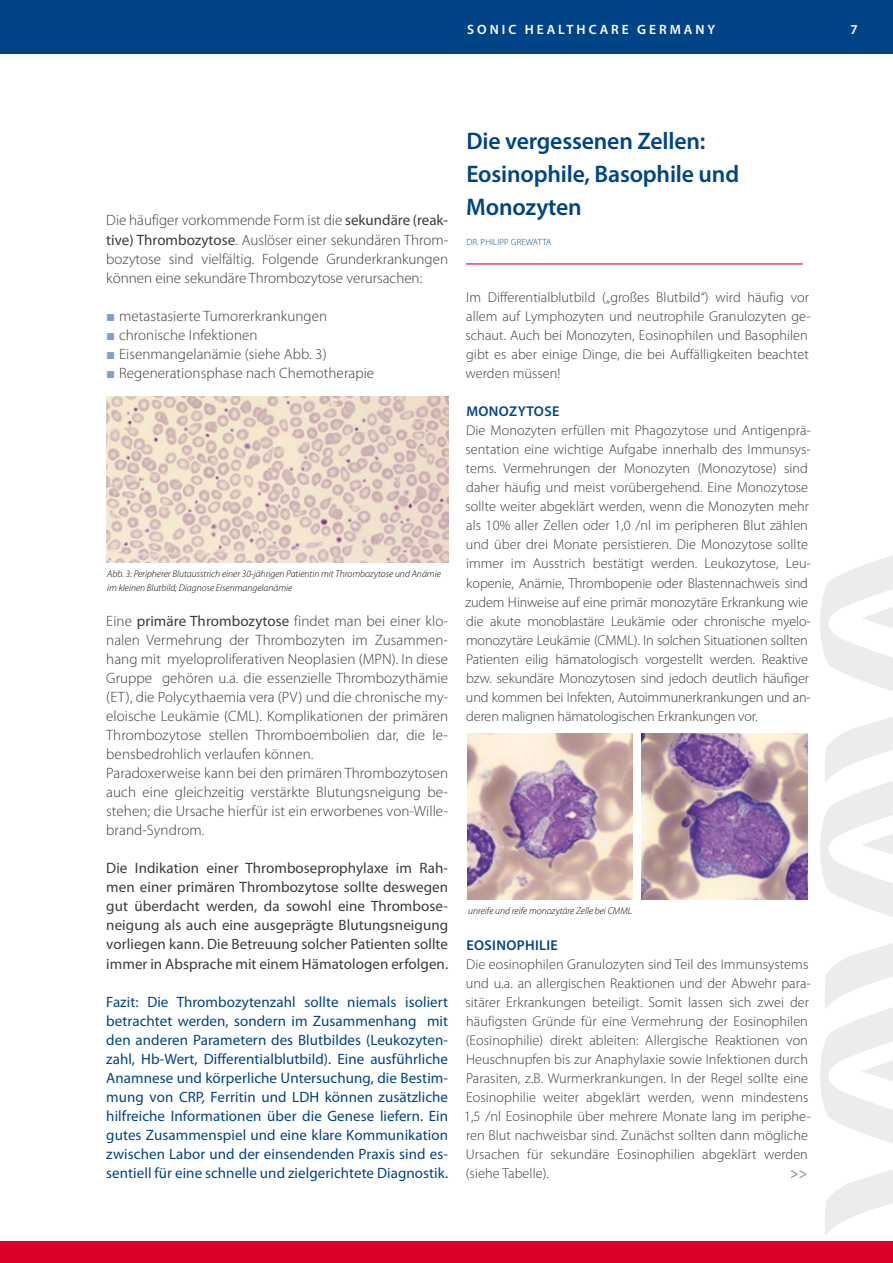
<style>
.page{position:relative;width:893px;height:1263px;background:#fff}
.page>*{position:absolute;margin:0;border:0;box-sizing:border-box;transform-origin:0 0}
.t1{font:600 24px/33px "Myriad Pro";letter-spacing:-.01em;color:#004487}
.t2{font:300 15px/19px "Myriad Pro";letter-spacing:.005em;color:#3b3b3a;text-align:justify}
.t3{font:15px/19px "Myriad Pro";letter-spacing:.005em;color:#004487;text-align:justify}
.t4{font:15px/19px "Myriad Pro";letter-spacing:.005em;color:#3b3b3a;text-align:justify}
.t5{font:300 14.25px/19px "Myriad Pro";letter-spacing:.005em;color:#3b3b3a}
.t6{font:600 14.25px "Myriad Pro";letter-spacing:.025em;color:#004487}
.t7{font:600 13.5px "Myriad Pro";letter-spacing:.22em;color:#fff}
.t8{font:italic 300 9.75px/13.5px "Myriad Pro";color:#000}
.t9{font:300 9px "Myriad Pro";letter-spacing:.02em;color:#004487}
.s1{font-weight:400}
.s2{font-family:"Arial";font-weight:400;color:#80a0ca}
</style>
<div class="page">
<div style="left:0;top:1242px;width:893px;height:21px;background:#dd0029"></div>
<div style="left:0;top:0;width:893px;height:53px;background:#004487"></div>
<img style="left:106px;top:396px;width:342px;height:166px">
<hr style="left:466px;top:263px;width:337px;height:1px;background:#dd0029">
<img style="left:467px;top:733px;width:166px;height:166px">
<img style="left:641px;top:733px;width:166px;height:166px">
<p class="t7" style="left:467px;top:21px;width:249px">SONIC HEALTHCARE GERMANY</p>
<p class="t7" style="left:850px;top:21px;width:9px">7</p>
<p class="t2" style="left:106px;top:211px;width:343px">Die häufiger vorkommende Form ist die <span class="s1">sekundäre (reak&shy;tive) Thrombozytose</span>. Auslöser einer sekundären Throm&shy;bozytose sind vielfältig. Folgende Grunderkrankungen können eine sekundäre Thrombozytose verursachen:</p>
<p class="t2" style="left:106px;top:306px;width:222px"><span class="s2">■</span> metastasierte Tumorerkrankungen</p>
<p class="t2" style="left:106px;top:325px;width:153px"><span class="s2">■</span> chronische Infektionen</p>
<p class="t2" style="left:106px;top:345px;width:222px"><span class="s2">■</span> Eisenmangelanämie (siehe Abb. 3)</p>
<p class="t2" style="left:106px;top:364px;width:269px"><span class="s2">■</span> Regenerationsphase nach Chemotherapie</p>
<p class="t8" style="left:107px;top:568px;width:335px">Abb. 3: Peripherer Blutausstrich einer 30-jährigen Patientin mit Thrombozytose und Anämie im kleinen Blutbild; Diagnose Eisenmangelanämie</p>
<p class="t2" style="left:106px;top:611px;width:343px;text-align:left">Eine <span class="s1">primäre Thrombozytose</span> findet man bei einer klo&shy;nalen Vermehrung der Thrombozyten im Zusammen&shy;hang mit myeloproliferativen Neoplasien (MPN). In diese Gruppe gehören u.a. die essenzielle Thrombozythämie (ET), die Polycythaemia vera (PV) und die chronische my&shy;eloische Leukämie (CML). Komplikationen der primären Thrombozytose stellen Thromboembolien dar, die le&shy;bensbedrohlich verlaufen können.<br>Paradoxerweise kann bei den primären Thrombozytosen auch eine gleichzeitig verstärkte Blutungsneigung be&shy;stehen; die Ursache hierfür ist ein erworbenes von-Wille&shy;brand-Syndrom.</p>
<p class="t4" style="left:106px;top:859px;width:343px">Die Indikation einer Thromboseprophylaxe im Rah&shy;men einer primären Thrombozytose sollte deswegen gut überdacht werden, da sowohl eine Thrombose&shy;neigung als auch eine ausgeprägte Blutungsneigung vorliegen kann. Die Betreuung solcher Patienten sollte immer in Absprache mit einem Hämatologen erfolgen.</p>
<p class="t3" style="left:106px;top:992px;width:343px">Fazit: Die Thrombozytenzahl sollte niemals isoliert betrachtet werden, sondern im Zusammenhang mit den anderen Parametern des Blutbildes (Leukozyten&shy;zahl, Hb-Wert, Differentialblutbild). Eine ausführliche Anamnese und körperliche Untersuchung, die Bestim&shy;mung von CRP, Ferritin und LDH können zusätzliche hilfreiche Informationen über die Genese liefern. Ein gutes Zusammenspiel und eine klare Kommunikation zwischen Labor und der einsendenden Praxis sind es&shy;sentiell für eine schnelle und zielgerichtete Diagnostik.</p>
<h1 class="t1" style="left:466px;top:124px;width:274px">Die vergessenen Zellen:<br>Eosinophile, Basophile und<br>Monozyten</h1>
<p class="t9" style="left:466px;top:237px;width:87px">DR. PHILIPP GREWATTA</p>
<p class="t5" style="left:465px;top:288px;width:347px">Im Differentialblutbild („großes Blutbild“) wird häufig vor allem auf Lymphozyten und neutrophile Granulozyten ge&shy;schaut. Auch bei Monozyten, Eosinophilen und Basophilen gibt es aber einige Dinge, die bei Auffälligkeiten beachtet werden müssen!</p>
<p class="t6" style="left:466px;top:402px;width:95px">MONOZYTOSE</p>
<p class="t5" style="left:465px;top:421px;width:347px">Die Monozyten erfüllen mit Phagozytose und Antigenprä&shy;sentation eine wichtige Aufgabe innerhalb des Immunsys&shy;tems. Vermehrungen der Monozyten (Monozytose) sind daher häufig und meist vorübergehend. Eine Monozytose sollte weiter abgeklärt werden, wenn die Monozyten mehr als 10% aller Zellen oder 1,0 /nl im peripheren Blut zählen und über drei Monate persistieren. Die Monozytose sollte immer im Ausstrich bestätigt werden. Leukozytose, Leu&shy;kopenie, Anämie, Thrombopenie oder Blastennachweis sind zudem Hinweise auf eine primär monozytäre Erkrankung wie die akute monoblastäre Leukämie oder chronische myelo&shy;monozytäre Leukämie (CMML). In solchen Situationen sollten Patienten eilig hämatologisch vorgestellt werden. Reaktive bzw. sekundäre Monozytosen sind jedoch deutlich häufiger und kommen bei Infekten, Autoimmunerkrankungen und an&shy;deren malignen hämatologischen Erkrankungen vor.</p>
<p class="t8" style="left:468px;top:904px;width:165px">unreife und reife monozytäre Zelle bei CMML</p>
<p class="t6" style="left:466px;top:936px;width:93px">EOSINOPHILIE</p>
<p class="t5" style="left:464px;top:954px;width:348px">Die eosinophilen Granulozyten sind Teil des Immunsystems und u.a. an allergischen Reaktionen und der Abwehr para&shy;sitärer Erkrankungen beteiligt. Somit lassen sich zwei der häufigsten Gründe für eine Vermehrung der Eosinophilen (Eosinophilie) direkt ableiten: Allergische Reaktionen von Heuschnupfen bis zur Anaphylaxie sowie Infektionen durch Parasiten, z.B. Wurmerkrankungen. In der Regel sollte eine Eosinophilie weiter abgeklärt werden, wenn mindestens 1,5 /nl Eosinophile über mehrere Monate lang im periphe&shy;ren Blut nachweisbar sind. Zunächst sollten dann mögliche Ursachen für sekundäre Eosinophilien abgeklärt werden (siehe Tabelle).</p>
<p class="t5" style="left:790px;top:1164px;width:19px">&gt;&gt;</p>
</div>
